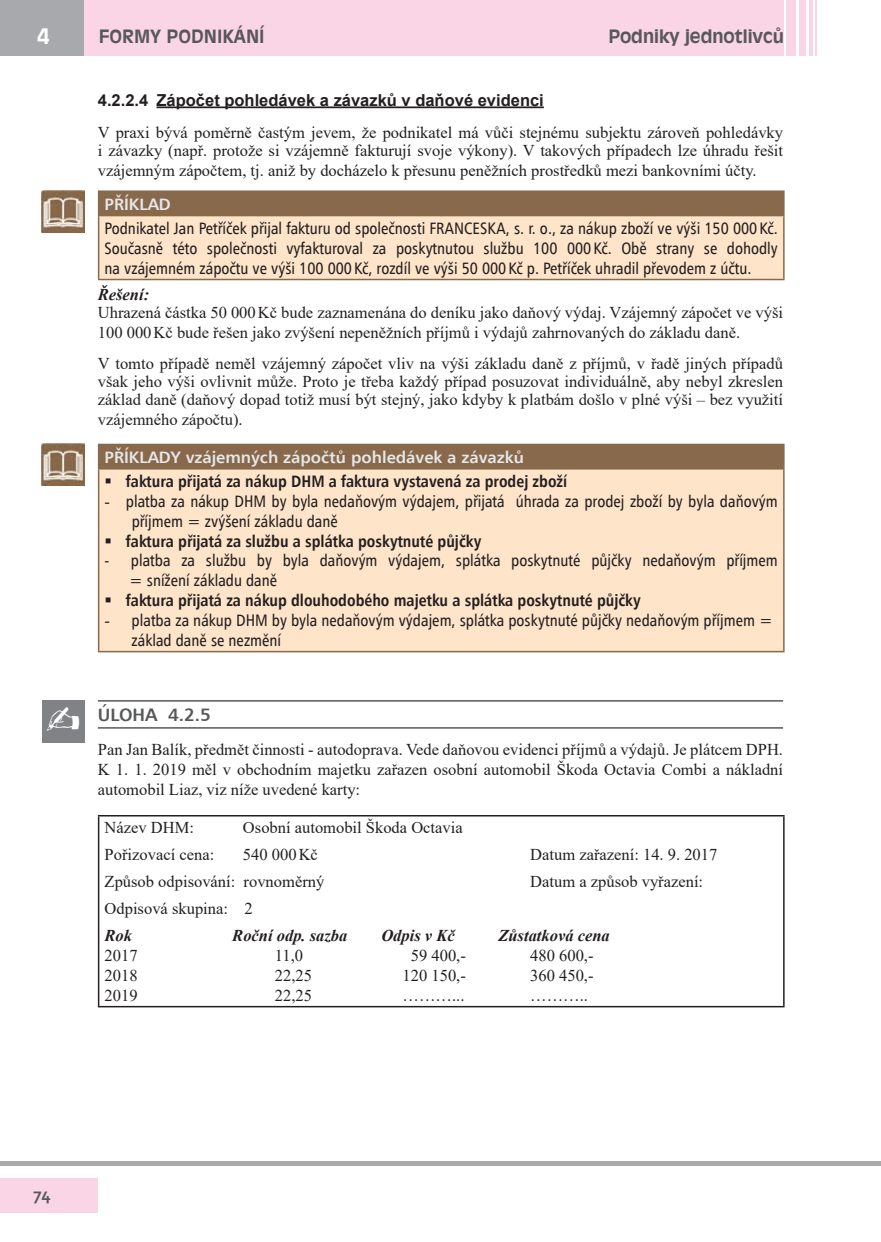
<style>
.page{position:relative;width:881px;height:1242px;background:#fff}
.page>*{position:absolute;margin:0;border:0;box-sizing:border-box;transform-origin:0 0}
.t1{font:700 21px "Incised 901 AT";color:#fff}
.t2{font:700 18px "Incised 901 AT";color:#57585a}
.t3{font:18px "Humanist 777 AT Bold B";color:#57585a}
.t4{font:700 18px "Corbel";color:#57585a}
.t5{font:16.5px/18px "Times New Roman";color:#231f20}
.t6{font:16.5px/19.8px "Humanist 777 AT Roman Condensed B";color:#231f20}
.t7{font:16.5px "Humanist 777 AT Bold Condensed B";color:#231f20}
.t8{font:16.5px "Humanist 777 AT Bold B";color:#e6e7e9}
.t9{font:700 16.5px "Arial";color:#231f20}
.t10{font:italic 700 16.5px "Times New Roman";color:#231f20}
.s1{font-family:"Times New Roman"}
</style>
<div class="page">
<div style="left:0;top:1178px;width:98px;height:34px;background:#fad5e5"></div>
<div style="left:0;top:0;width:98px;height:55px;background:#a8a9ad"></div>
<div style="left:84px;top:0;width:698px;height:55px;background:#fad5e5"></div>
<hr style="left:0;top:1161px;width:880px;height:4px;background:#a8a9ad">
<div style="left:786px;top:0;width:9px;height:55px;background:#fad5e5"></div>
<div style="left:798px;top:0;width:7px;height:55px;background:#fad5e5"></div>
<hr style="left:808px;top:0;width:3px;height:55px;background:#fad5e5">
<hr style="left:814px;top:0;width:2px;height:55px;background:#fad5e5">
<hr style="left:156px;top:106px;width:387px;height:2px;background:#231f20">
<hr style="left:98px;top:700px;width:684px;height:1px;background:#57585a">
<hr style="left:98px;top:727px;width:684px;height:1px;background:#57585a">
<div style="left:99px;top:191px;width:684px;height:25px;background:#88694b"></div>
<div style="left:99px;top:216px;width:684px;height:63px;background:#fee5ca"></div>
<hr style="left:98px;top:190px;width:686px;height:2px;background:#88694b">
<svg style="left:98px;top:192px;width:1px;height:23px"></svg>
<hr style="left:782px;top:192px;width:2px;height:23px;background:#88694b">
<hr style="left:98px;top:215px;width:686px;height:1px;background:#88694b">
<hr style="left:98px;top:216px;width:1px;height:63px;background:#88694b">
<hr style="left:782px;top:216px;width:2px;height:63px;background:#88694b">
<hr style="left:98px;top:279px;width:686px;height:1px;background:#88694b">
<div style="left:99px;top:444px;width:684px;height:25px;background:#88694b"></div>
<div style="left:99px;top:469px;width:684px;height:182px;background:#fee5ca"></div>
<hr style="left:98px;top:469px;width:1px;height:182px;background:#88694b">
<hr style="left:782px;top:469px;width:2px;height:182px;background:#88694b">
<hr style="left:98px;top:651px;width:686px;height:1px;background:#88694b">
<hr style="left:98px;top:444px;width:686px;height:1px;background:#88694b">
<svg style="left:98px;top:445px;width:1px;height:23px"></svg>
<hr style="left:782px;top:445px;width:2px;height:23px;background:#88694b">
<hr style="left:98px;top:468px;width:686px;height:1px;background:#88694b">
<hr style="left:98px;top:815px;width:686px;height:1px;background:#231f20">
<hr style="left:98px;top:816px;width:1px;height:190px;background:#231f20">
<hr style="left:782px;top:816px;width:2px;height:190px;background:#231f20">
<hr style="left:98px;top:1006px;width:686px;height:1px;background:#231f20">
<img style="left:41px;top:191px;width:43px;height:41px">
<img style="left:41px;top:444px;width:43px;height:41px">
<div style="left:43px;top:700px;width:42px;height:42px;background:#808285"></div>
<p class="t1" style="left:37px;top:23px;width:14px">4</p>
<p class="t2" style="left:99px;top:25px;width:167px">FORMY PODNIKÁNÍ</p>
<p class="t2" style="left:608px;top:25px;width:177px">Podniky jednotlivců</p>
<p class="t9" style="left:98px;top:88px;width:447px">4.2.2.4 Zápočet pohledávek a závazků v daňové evidenci</p>
<p class="t5" style="left:98px;top:123px;width:686px">V praxi bývá poměrně častým jevem, že podnikatel má vůči stejnému subjektu zároveň pohledávky i závazky (např. protože si vzájemně fakturují svoje výkony). V takových případech lze úhradu řešit</p>
<p class="t5" style="left:98px;top:161px;width:660px">vzájemným zápočtem, tj. aniž by docházelo k přesunu peněžních prostředků mezi bankovními účty.</p>
<p class="t8" style="left:105px;top:193px;width:68px">PŘÍKLAD</p>
<p class="t6" style="left:105px;top:218px;width:674px;text-align:justify">Podnikatel Jan Petříček přijal fakturu od společnosti FRANCESKA, s. r. o., za nákup zboží ve výši 150 000 Kč.<br>Současně této společnosti vyfakturoval za poskytnutou službu 100 000 Kč. Obě strany se dohodly na vzájemném zápočtu ve výši 100 000 Kč, rozdíl ve výši 50 000 Kč p. Petříček uhradil převodem z účtu.</p>
<p class="t10" style="left:98px;top:283px;width:53px">Řešení:</p>
<p class="t5" style="left:98px;top:302px;width:686px;line-height:19.8px">Uhrazená částka 50 000Kč bude zaznamenána do deníku jako daňový výdaj. Vzájemný zápočet ve výši<br>100 000Kč bude řešen jako zvýšení nepeněžních příjmů i výdajů zahrnovaných do základu daně.</p>
<p class="t5" style="left:98px;top:354px;width:686px;text-align:justify">V tomto případě neměl vzájemný zápočet vliv na výši základu daně z příjmů, v řadě jiných případů však jeho výši ovlivnit může. Proto je třeba každý případ posuzovat individuálně, aby nebyl zkreslen základ daně (daňový dopad totiž musí být stejný, jako kdyby k platbám došlo v plné výši – bez využití</p>
<p class="t5" style="left:98px;top:410px;width:146px">vzájemného zápočtu).</p>
<p class="t8" style="left:105px;top:446px;width:421px">PŘÍKLADY vzájemných zápočtů pohledávek a závazků</p>
<p class="t7" style="left:105px;top:471px;width:464px">▪ faktura přijatá za nákup DHM a faktura vystavená za prodej zboží</p>
<p class="t6" style="left:132px;top:491px;width:647px;text-indent:-27px"><span class="s1">-</span> platba za nákup DHM by byla nedaňovým výdajem, přijatá úhrada za prodej zboží by byla daňovým příjmem = zvýšení základu daně</p>
<p class="t7" style="left:105px;top:530px;width:378px">▪ faktura přijatá za službu a splátka poskytnuté půjčky</p>
<p class="t6" style="left:129px;top:550px;width:650px;text-indent:-24px">- platba za službu by byla daňovým výdajem, splátka poskytnuté půjčky nedaňovým příjmem = snížení základu daně</p>
<p class="t7" style="left:105px;top:590px;width:537px">▪ faktura přijatá za nákup dlouhodobého majetku a splátka poskytnuté půjčky</p>
<p class="t6" style="left:132px;top:610px;width:642px;text-indent:-27px"><span class="s1">-</span> platba za nákup DHM by byla nedaňovým výdajem, splátka poskytnuté půjčky nedaňovým příjmem = základ daně se nezmění</p>
<p class="t3" style="left:98px;top:703px;width:114px">ÚLOHA 4.2.5</p>
<p class="t5" style="left:98px;top:739px;width:686px;line-height:19.8px;text-align:justify">Pan Jan Balík, předmět činnosti - autodoprava. Vede daňovou evidenci příjmů a výdajů. Je plátcem DPH.<br>K 1. 1. 2019 měl v obchodním majetku zařazen osobní automobil Škoda Octavia Combi a nákladní automobil Liaz, viz níže uvedené karty:</p>
<p class="t5" style="left:105px;top:818px;width:91px">Název DHM:</p>
<p class="t5" style="left:243px;top:818px;width:221px">Osobní automobil Škoda Octavia</p>
<p class="t5" style="left:105px;top:845px;width:111px">Pořizovací cena:</p>
<p class="t5" style="left:243px;top:845px;width:76px">540 000Kč</p>
<p class="t5" style="left:530px;top:845px;width:188px">Datum zařazení: 14. 9. 2017</p>
<p class="t5" style="left:105px;top:872px;width:221px">Způsob odpisování: rovnoměrný</p>
<p class="t5" style="left:530px;top:872px;width:174px">Datum a způsob vyřazení:</p>
<p class="t5" style="left:105px;top:899px;width:150px">Odpisová skupina: 2</p>
<p class="t10" style="left:105px;top:924px;width:29px">Rok</p>
<p class="t10" style="left:232px;top:924px;width:117px">Roční odp. sazba</p>
<p class="t10" style="left:381px;top:924px;width:75px">Odpis v Kč</p>
<p class="t10" style="left:498px;top:924px;width:113px">Zůstatková cena</p>
<p class="t5" style="left:105px;top:946px;width:34px">2017</p>
<p class="t5" style="left:275px;top:946px;width:30px">11,0</p>
<p class="t5" style="left:410px;top:946px;width:56px">59 400,-</p>
<p class="t5" style="left:530px;top:946px;width:65px">480 600,-</p>
<p class="t5" style="left:105px;top:965px;width:34px">2018</p>
<p class="t5" style="left:275px;top:965px;width:39px">22,25</p>
<p class="t5" style="left:402px;top:965px;width:65px">120 150,-</p>
<p class="t5" style="left:530px;top:965px;width:65px">360 450,-</p>
<p class="t5" style="left:105px;top:985px;width:34px">2019</p>
<p class="t5" style="left:275px;top:985px;width:39px">22,25</p>
<p class="t5" style="left:402px;top:985px;width:63px">………...</p>
<p class="t5" style="left:530px;top:985px;width:59px">………..</p>
<p class="t4" style="left:33px;top:1183px;width:19px">74</p>
</div>
